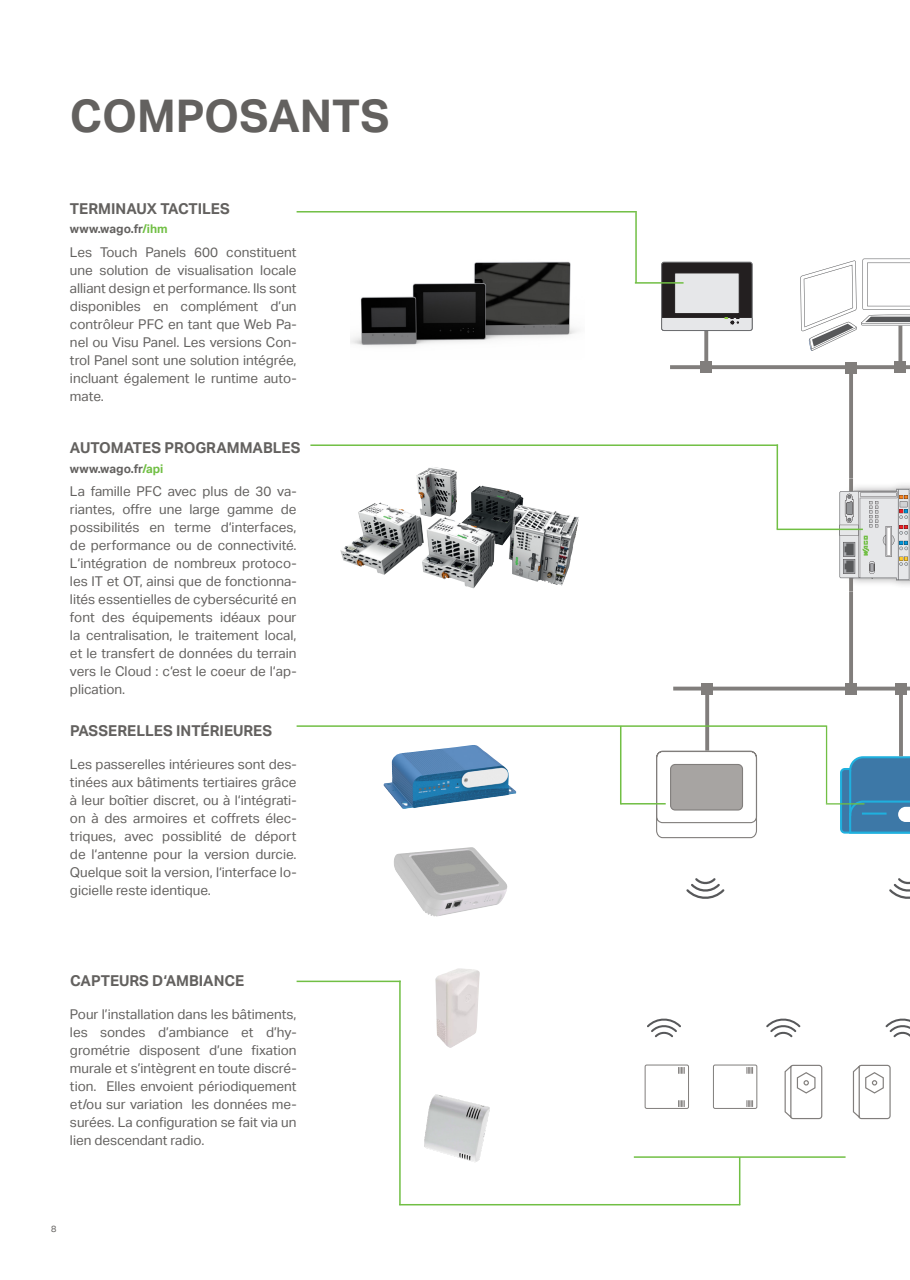
<style>
.page{position:relative;width:910px;height:1280px;background:#fff}
.page>*{position:absolute;margin:0;border:0;box-sizing:border-box;transform-origin:0 0}
.Headline_large{font:700 45px "Aktiv Grotesk";color:#63615f}
.Body_Copy{font:700 15px "Aktiv Grotesk";color:#63615f}
.Body_Copy-2{font:13.5px/18px "Aktiv Grotesk";color:#63615f;text-align:justify}
.Body_Copy-3{font:700 12px "Aktiv Grotesk";color:#63615f}
.t1{font:9px "Aktiv Grotesk";color:#63615f}
.s1{color:#71bf44}
</style>
<div class="page">
<div style="left:713px;top:1064px;width:44px;height:45px;border:1px solid #817e7c;border-radius:2px"></div>
<svg style="left:746px;top:1067px;width:7px;height:7px"></svg>
<svg style="left:746px;top:1100px;width:7px;height:7px"></svg>
<div style="left:645px;top:1064px;width:44px;height:45px;border:1px solid #817e7c;border-radius:2px"></div>
<svg style="left:678px;top:1067px;width:7px;height:7px"></svg>
<svg style="left:678px;top:1100px;width:7px;height:7px"></svg>
<svg style="left:885px;top:1018px;width:25px;height:20px"></svg>
<div style="left:790px;top:1065px;width:32px;height:54px;border:1px solid #817e7c;border-radius:3px"></div>
<svg style="left:784px;top:1064px;width:32px;height:55px"></svg>
<div style="left:858px;top:1065px;width:33px;height:54px;border:1px solid #817e7c;border-radius:3px"></div>
<svg style="left:852px;top:1064px;width:33px;height:55px"></svg>
<svg style="left:647px;top:1018px;width:34px;height:20px"></svg>
<svg style="left:766px;top:1018px;width:35px;height:20px"></svg>
<svg style="left:889px;top:878px;width:21px;height:21px"></svg>
<img style="left:424px;top:1094px;width:22px;height:60px">
<img style="left:383px;top:745px;width:133px;height:64px">
<img style="left:416px;top:467px;width:159px;height:121px">
<img style="left:435px;top:968px;width:45px;height:80px">
<img style="left:394px;top:847px;width:76px;height:26px">
<svg style="left:655px;top:750px;width:103px;height:89px"></svg>
<div style="left:671px;top:764px;width:71px;height:46px;background:#a7a4a2;border-radius:5px"></div>
<div style="left:670px;top:764px;width:73px;height:46px;border:1px solid #817e7c;border-radius:5px"></div>
<svg style="left:840px;top:756px;width:70px;height:78px;background:#4588b3"></svg>
<hr style="left:673px;top:687px;width:237px;height:3px;background:#817e7c">
<svg style="left:705px;top:694px;width:4px;height:57px"></svg>
<hr style="left:899px;top:689px;width:4px;height:67px;background:#817e7c">
<svg style="left:849px;top:591px;width:4px;height:92px"></svg>
<svg style="left:670px;top:365px;width:240px;height:4px"></svg>
<svg style="left:849px;top:373px;width:4px;height:105px"></svg>
<svg style="left:800px;top:258px;width:110px;height:106px"></svg>
<svg style="left:704px;top:331px;width:4px;height:31px"></svg>
<div style="left:701px;top:362px;width:11px;height:11px;background:#817e7c"></div>
<svg style="left:686px;top:878px;width:39px;height:21px"></svg>
<div style="left:846px;top:362px;width:11px;height:11px;background:#817e7c"></div>
<div style="left:895px;top:362px;width:11px;height:11px;background:#817e7c"></div>
<div style="left:846px;top:683px;width:11px;height:11px;background:#817e7c"></div>
<div style="left:702px;top:683px;width:11px;height:11px;background:#817e7c"></div>
<div style="left:896px;top:683px;width:11px;height:11px;background:#817e7c"></div>
<img style="left:350px;top:261px;width:228px;height:86px">
<hr style="left:399px;top:1204px;width:341px;height:1px;background:#71bf44">
<hr style="left:399px;top:981px;width:2px;height:224px;background:#71bf44">
<hr style="left:297px;top:981px;width:104px;height:1px;background:#71bf44">
<hr style="left:739px;top:1157px;width:1px;height:48px;background:#71bf44">
<hr style="left:634px;top:1156px;width:212px;height:2px;background:#71bf44">
<hr style="left:621px;top:803px;width:45px;height:1px;background:#71bf44">
<div style="left:662px;top:262px;width:90px;height:68px;background:#231f20;border-radius:2px"></div>
<div style="left:661px;top:262px;width:91px;height:69px;border:1px solid #6c6d70;border-radius:2px"></div>
<div style="left:674px;top:273px;width:65px;height:41px;background:#e6e7e9;border:1px solid #231f20"></div>
<svg style="left:661px;top:318px;width:91px;height:13px"></svg>
<hr style="left:826px;top:725px;width:1px;height:78px;background:#71bf44">
<hr style="left:826px;top:803px;width:38px;height:1px;background:#71bf44">
<svg style="left:828px;top:478px;width:82px;height:113px"></svg>
<hr style="left:777px;top:529px;width:86px;height:1px;background:#71bf44">
<hr style="left:297px;top:211px;width:340px;height:2px;background:#71bf44">
<hr style="left:635px;top:212px;width:2px;height:71px;background:#71bf44">
<hr style="left:635px;top:282px;width:49px;height:2px;background:#71bf44">
<svg style="left:898px;top:326px;width:4px;height:36px"></svg>
<hr style="left:310px;top:444px;width:468px;height:2px;background:#71bf44">
<hr style="left:777px;top:444px;width:1px;height:85px;background:#71bf44">
<hr style="left:297px;top:725px;width:529px;height:2px;background:#71bf44">
<hr style="left:620px;top:726px;width:1px;height:78px;background:#71bf44">
<p class="Headline_large" style="left:70px;top:91px;width:321px">COMPOSANTS</p>
<p class="Body_Copy" style="left:70px;top:200px;width:161px">TERMINAUX TACTILES</p>
<p class="Body_Copy-3" style="left:70px;top:222px;width:99px">www.wago.fr<span class="s1">/ihm</span></p>
<p class="Body_Copy-2" style="left:70px;top:243px;width:228px">Les Touch Panels 600 constituent une solution de visualisation locale alliant design et performance. Ils sont disponibles en complément d’un contrôleur PFC en tant que Web Pa&shy;nel ou Visu Panel. Les versions Con&shy;trol Panel sont une solution intégrée, incluant également le runtime auto&shy;mate.</p>
<p class="Body_Copy" style="left:70px;top:439px;width:232px">AUTOMATES PROGRAMMABLES</p>
<p class="Body_Copy-3" style="left:70px;top:462px;width:95px">www.wago.fr<span class="s1">/api</span></p>
<p class="Body_Copy-2" style="left:70px;top:482px;width:228px">La famille PFC avec plus de 30 va&shy;riantes, offre une large gamme de possibilités en terme d‘interfaces, de performance ou de connectivité.<br>L‘intégration de nombreux protoco&shy;les IT et OT, ainsi que de fonctionna&shy;lités essentielles de cybersécurité en font des équipements idéaux pour la centralisation, le traitement local, et le transfert de données du terrain vers le Cloud : c‘est le coeur de l‘ap&shy;plication.</p>
<p class="Body_Copy" style="left:70px;top:722px;width:204px">PASSERELLES INTÉRIEURES</p>
<p class="Body_Copy-2" style="left:70px;top:755px;width:228px">Les passerelles intérieures sont des&shy;tinées aux bâtiments tertiaires grâce à leur boîtier discret, ou à l‘intégrati&shy;on à des armoires et coffrets élec&shy;triques, avec possiblité de déport de l‘antenne pour la version durcie.<br>Quelque soit la version, l‘interface lo&shy;gicielle reste identique.</p>
<p class="Body_Copy" style="left:70px;top:972px;width:176px">CAPTEURS D‘AMBIANCE</p>
<p class="Body_Copy-2" style="left:70px;top:1005px;width:228px">Pour l’installation dans les bâtiments, les sondes d’ambiance et d’hy&shy;grométrie disposent d’une fixation murale et s’intègrent en toute discré&shy;tion. Elles envoient périodiquement et/ou sur variation les données me&shy;surées. La configuration se fait via un lien descendant radio.</p>
<p class="t1" style="left:51px;top:1224px;width:7px">8</p>
</div>
